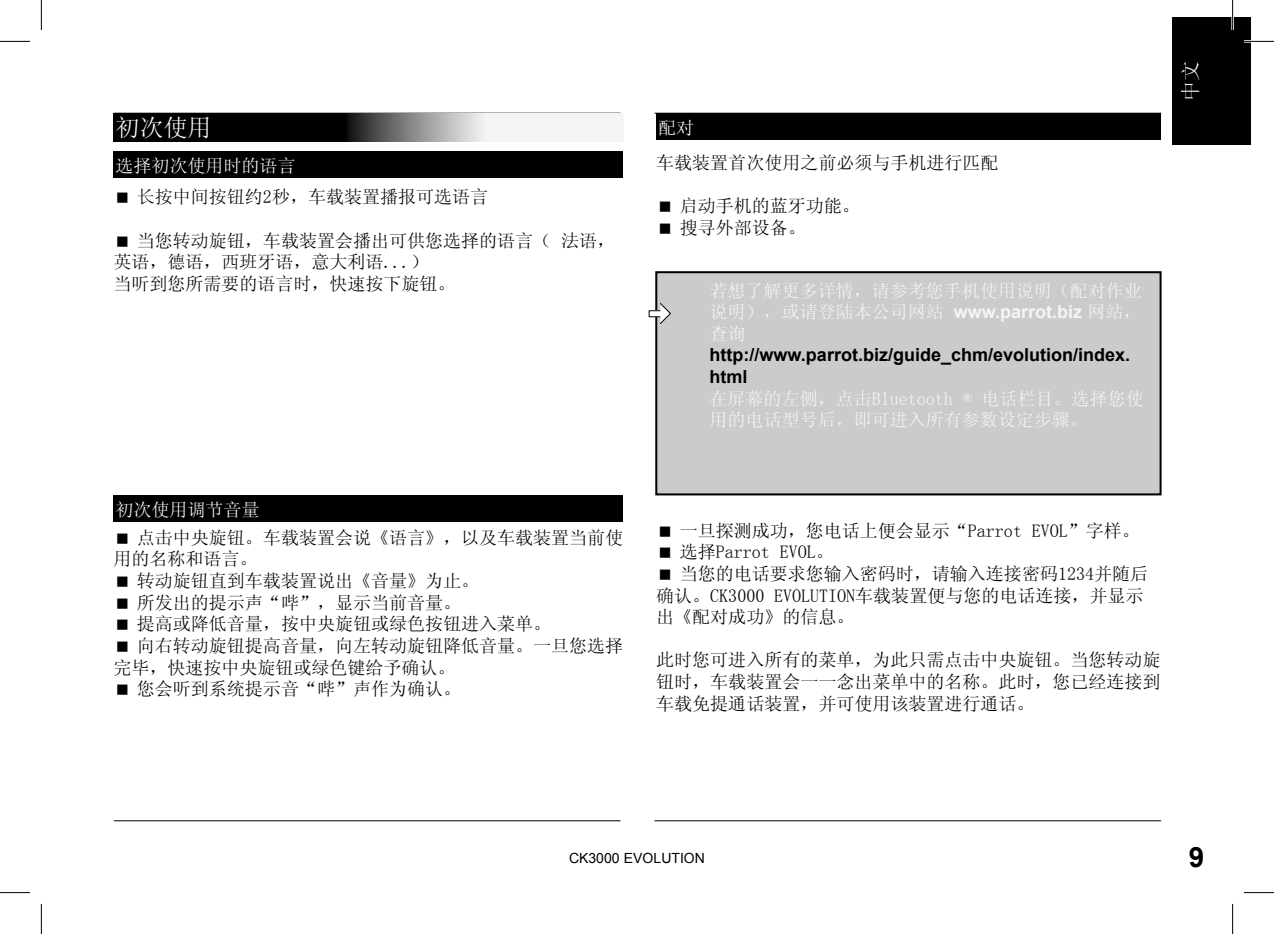
<style>
.page{position:relative;width:1274px;height:934px;background:#fff}
.page>*{position:absolute;margin:0;border:0;box-sizing:border-box;transform-origin:0 0}
.t1{font:700 28px "Arial";color:#000}
.t2{font:24px "Sim Sun";color:#fff}
.t3{font:20px "Sim Sun";color:#f5f5f5}
.t4{font:18px/21.6px "Sim Sun";color:#000}
.t5{font:18px/21.6px "Sim Sun";color:#f5f5f5;text-align:justify}
.t6{font:700 18px/21.6px "Arial";color:#000}
.t7{font:18px "Sim Sun";color:#fff}
.t8{font:14px "Arial";color:#000}
.s1{font-family:"Arial";font-weight:700}
</style>
<div class="page">
<div style="left:1171px;top:18px;width:79px;height:127px;background:#000"></div>
<hr style="left:114px;top:820px;width:506px;height:1px;background:#000">
<hr style="left:654px;top:820px;width:506px;height:1px;background:#000">
<hr style="left:654px;top:113px;width:506px;height:1px;background:#000">
<div style="left:113px;top:152px;width:510px;height:26px;background:#000"></div>
<div style="left:113px;top:113px;width:234px;height:29px;background:#000"></div>
<div style="left:113px;top:495px;width:510px;height:26px;background:#000"></div>
<div style="left:656px;top:114px;width:504px;height:26px;background:#000"></div>
<div style="left:656px;top:272px;width:504px;height:222px;background:#cbcbcb"></div>
<div style="left:655px;top:271px;width:506px;height:224px;border:2px solid #000"></div>
<div style="left:649px;top:310px;width:17px;height:6px;background:#fff"></div>
<div style="left:648px;top:310px;width:18px;height:7px;border:1px solid #000"></div>
<svg style="left:659px;top:303px;width:11px;height:21px"></svg>
<svg style="left:347px;top:113px;width:139px;height:29px;background:#8a8a8a"></svg>
<hr style="left:1243px;top:40px;width:30px;height:3px;background:#fff">
<hr style="left:1231px;top:0;width:2px;height:30px;background:#fff">
<hr style="left:0;top:41px;width:30px;height:1px;background:#000">
<hr style="left:1243px;top:41px;width:30px;height:1px;background:#000">
<hr style="left:0;top:891px;width:30px;height:1px;background:#000">
<hr style="left:1243px;top:891px;width:30px;height:1px;background:#000">
<hr style="left:41px;top:0;width:1px;height:30px;background:#000">
<hr style="left:41px;top:903px;width:1px;height:30px;background:#000">
<hr style="left:1232px;top:0;width:1px;height:30px;background:#000">
<hr style="left:1232px;top:903px;width:1px;height:30px;background:#000">
<h2 class="t2" style="left:115px;top:116px;width:97px">初次使用</h2>
<p class="t7" style="left:115px;top:157px;width:181px">选择初次使用时的语言</p>
<p class="t4" style="left:137px;top:186px;width:353px">长按中间按钮约2秒，车载装置播报可选语言</p>
<p class="t4" style="left:113px;top:229px;width:503px;text-indent:24px">当您转动旋钮，车载装置会播出可供您选择的语言（ 法语，英语，德语，西班牙语，意大利语...）<br>当听到您所需要的语言时，快速按下旋钮。</p>
<p class="t7" style="left:115px;top:500px;width:145px">初次使用调节音量</p>
<p class="t4" style="left:137px;top:526px;width:488px">点击中央旋钮。车载装置会说《语言》，以及车载装置当前使</p>
<p class="t4" style="left:113px;top:548px;width:145px">用的名称和语言。</p>
<p class="t4" style="left:137px;top:569px;width:344px">转动旋钮直到车载装置说出《音量》为止。</p>
<p class="t4" style="left:137px;top:591px;width:326px">所发出的提示声“哔”，显示当前音量。</p>
<p class="t4" style="left:137px;top:612px;width:416px">提高或降低音量，按中央旋钮或绿色按钮进入菜单。</p>
<p class="t4" style="left:137px;top:634px;width:488px">向右转动旋钮提高音量，向左转动旋钮降低音量。一旦您选择</p>
<p class="t4" style="left:113px;top:656px;width:343px">完毕，快速按中央旋钮或绿色键给予确认。</p>
<p class="t4" style="left:137px;top:677px;width:326px">您会听到系统提示音“哔”声作为确认。</p>
<p class="t7" style="left:658px;top:119px;width:37px">配对</p>
<p class="t4" style="left:656px;top:152px;width:343px">车载装置首次使用之前必须与手机进行匹配</p>
<p class="t4" style="left:679px;top:195px;width:181px">启动手机的蓝牙功能。搜寻外部设备。</p>
<p class="t5" style="left:709px;top:279px;width:434px">若想了解更多详情，请参考您手机使用说明（配对作业说明），或请登陆本公司网站 <span class="s1">www.parrot.biz</span> 网站，查询</p>
<p class="t6" style="left:709px;top:345px;width:422px">http://www.parrot.biz/guide_chm/evolution/index. html</p>
<p class="t5" style="left:709px;top:387px;width:435px">在屏幕的左侧，点击Bluetooth ® 电话栏目。选择您使用的电话型号后，即可进入所有参数设定步骤。</p>
<p class="t3" style="left:1180px;top:101px;width:41px;rotate:-90deg">中文</p>
<p class="t4" style="left:679px;top:519px;width:461px">一旦探测成功，您电话上便会显示“Parrot EVOL”字样。</p>
<p class="t4" style="left:679px;top:540px;width:155px">选择Parrot EVOL。</p>
<p class="t4" style="left:679px;top:562px;width:469px">当您的电话要求您输入密码时，请输入连接密码1234并随后</p>
<p class="t4" style="left:656px;top:584px;width:488px">确认。CK3000 EVOLUTION车载装置便与您的电话连接，并显示</p>
<p class="t4" style="left:656px;top:605px;width:199px">出《配对成功》的信息。</p>
<p class="t4" style="left:656px;top:648px;width:505px;text-align:justify">此时您可进入所有的菜单，为此只需点击中央旋钮。当您转动旋钮时，车载装置会一一念出菜单中的名称。此时，您已经连接到车载免提通话装置，并可使用该装置进行通话。</p>
<p class="t8" style="left:569px;top:848px;width:137px">CK3000 EVOLUTION</p>
<h1 class="t1" style="left:1188px;top:838px;width:17px">9</h1>
</div>
